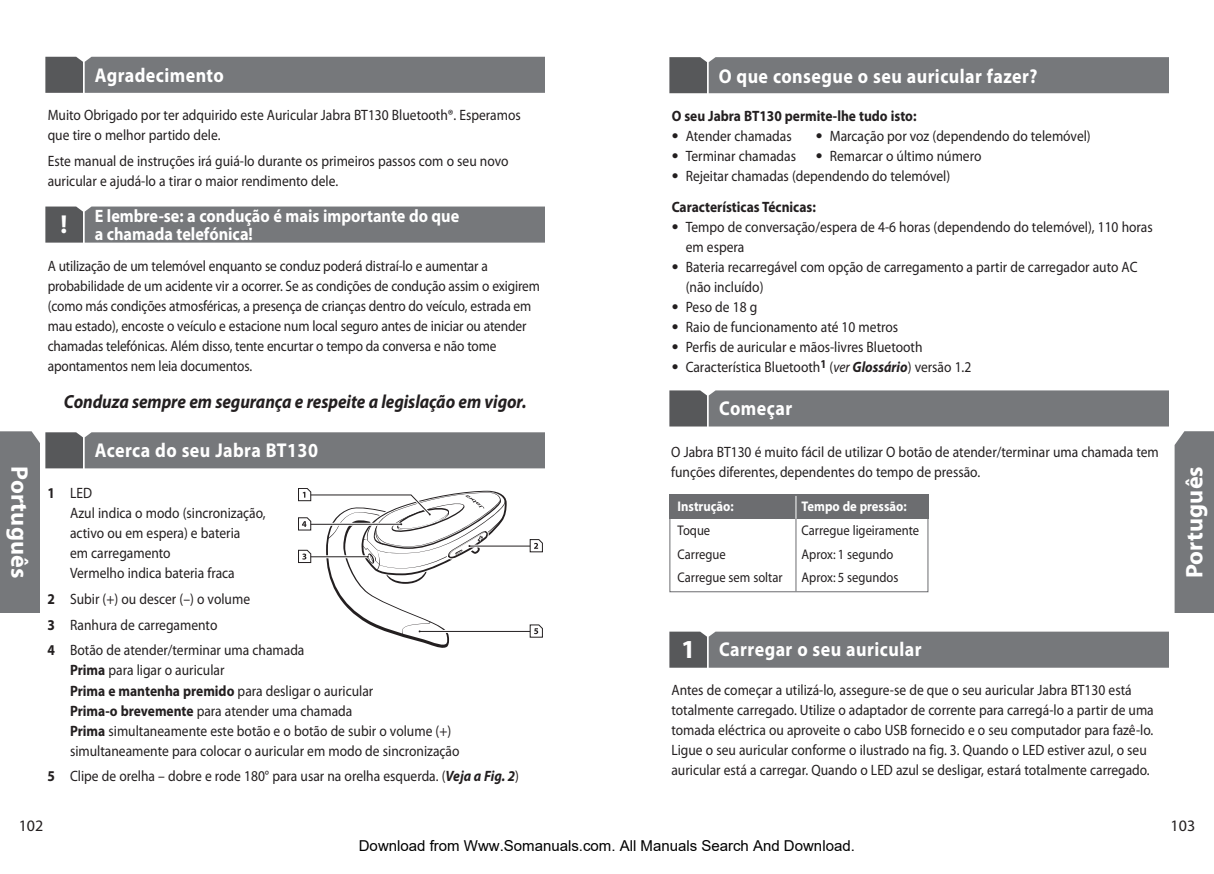
<style>
.page{position:relative;width:1214px;height:874px;background:#fff}
.page>*{position:absolute;margin:0;border:0;box-sizing:border-box;transform-origin:0 0}
.t1{font:700 26px "Myriad Pro";color:#fff}
.t2{font:700 24px "Myriad Pro";letter-spacing:.005em;color:#fff}
.t3{font:700 20px "Myriad Pro";letter-spacing:.025em;color:#fff;scale:.9 1}
.t4{font:italic 700 19px "Myriad Pro";letter-spacing:-.005em;color:#231f20;scale:.9 1}
.t5{font:700 18px/18px "Myriad Pro";color:#fff;scale:.9 1}
.t6{font:16px "Myriad Pro";color:#231f20}
.t7{font:15px/20px "Myriad Pro";color:#231f20;scale:.9 1}
.t8{font:15px/20px "Myriad Pro";color:#231f20;scale:.89 1}
.t9{font:15px/20px "Myriad";color:#231f20;scale:.9 1}
.t10{font:15px "Arial";color:#000}
.t11{font:700 15px "Myriad Pro";color:#231f20;scale:.9 1}
.t12{font:14px "Myriad";color:#231f20;scale:.9 1}
.t13{font:700 14px "Myriad";color:#fff;scale:.9 1}
.s1{font-weight:700}
.s2{font-weight:700;font-style:italic}
.s3{font-size:24px}
.s4{font-style:italic}
</style>
<div class="page">
<div style="left:0;top:431px;width:39px;height:181px;background:#76787b"></div>
<div style="left:1174px;top:431px;width:39px;height:181px;background:#76787b"></div>
<svg style="left:669px;top:667px;width:499px;height:1px"></svg>
<svg style="left:669px;top:631px;width:499px;height:36px;background:#77787b"></svg>
<div style="left:669px;top:494px;width:259px;height:24px;background:#6c6d70"></div>
<hr style="left:795px;top:495px;width:1px;height:96px;background:#6c6d70">
<svg style="left:795px;top:496px;width:1px;height:22px"></svg>
<div style="left:669px;top:494px;width:259px;height:98px;border:1px solid #6c6d70"></div>
<svg style="left:45px;top:468px;width:499px;height:1px"></svg>
<svg style="left:45px;top:432px;width:499px;height:36px;background:#75777a"></svg>
<svg style="left:45px;top:242px;width:499px;height:1px"></svg>
<svg style="left:45px;top:206px;width:499px;height:36px;background:#76787b"></svg>
<svg style="left:45px;top:57px;width:499px;height:36px;background:#757679"></svg>
<svg style="left:669px;top:93px;width:499px;height:1px"></svg>
<svg style="left:669px;top:57px;width:499px;height:36px;background:#757779"></svg>
<svg style="left:669px;top:426px;width:499px;height:1px"></svg>
<svg style="left:669px;top:390px;width:499px;height:36px;background:#76787a"></svg>
<hr style="left:469px;top:545px;width:67px;height:1px;background:#231f20">
<svg style="left:529px;top:539px;width:13px;height:13px"></svg>
<hr style="left:419px;top:630px;width:117px;height:1px;background:#231f20">
<svg style="left:298px;top:488px;width:208px;height:159px"></svg>
<svg style="left:529px;top:624px;width:13px;height:13px"></svg>
<h2 class="t2" style="left:33px;top:466px;width:113px;rotate:90deg">Português</h2>
<h3 class="t3" style="left:95px;top:64px;width:145px">Agradecimento</h3>
<p class="t7" style="left:48px;top:106px;width:527px">Muito Obrigado por ter adquirido este Auricular Jabra BT130 Bluetooth®. Esperamos que tire o melhor partido dele.</p>
<p class="t7" style="left:48px;top:151px;width:513px">Este manual de instruções irá guiá-lo durante os primeiros passos com o seu novo auricular e ajudá-lo a tirar o maior rendimento dele.</p>
<h1 class="t1" style="left:60px;top:210px;width:8px">!</h1>
<p class="t5" style="left:95px;top:207px;width:406px">E lembre-se: a condução é mais importante do que a chamada telefónica!</p>
<p class="t8" style="left:48px;top:256px;width:554px">A utilização de um telemóvel enquanto se conduz poderá distraí-lo e aumentar a probabilidade de um acidente vir a ocorrer. Se as condições de condução assim o exigirem (como más condições atmosféricas, a presença de crianças dentro do veículo, estrada em mau estado), encoste o veículo e estacione num local seguro antes de iniciar ou atender chamadas telefónicas. Além disso, tente encurtar o tempo da conversa e não tome apontamentos nem leia documentos.</p>
<p class="t4" style="left:64px;top:390px;width:515px">Conduza sempre em segurança e respeite a legislação em vigor.</p>
<h3 class="t3" style="left:95px;top:438px;width:249px">Acerca do seu Jabra BT130</h3>
<p class="t7" style="left:70px;top:483px;width:219px;text-indent:-23px"><span class="s1">1</span> LED<br>Azul indica o modo (sincronização, activo ou em espera) e bateria<br>em carregamento<br>Vermelho indica bateria fraca</p>
<p class="t7" style="left:47px;top:586px;width:287px;line-height:25.6px"><span class="s1">2</span> Subir (+) ou descer (–) o volume<br><span class="s1">3</span> Ranhura de carregamento<br><span class="s1">4</span> Botão de atender/terminar uma chamada</p>
<p class="t7" style="left:70px;top:660px;width:434px"><span class="s1">Prima</span> para ligar o auricular<br><span class="s1">Prima e mantenha premido</span> para desligar o auricular<br><span class="s1">Prima-o brevemente</span> para atender uma chamada<br><span class="s1">Prima</span> simultaneamente este botão e o botão de subir o volume (+) simultaneamente para colocar o auricular em modo de sincronização</p>
<p class="t7" style="left:47px;top:766px;width:525px"><span class="s1">5</span> Clipe de orelha – dobre e rode 180° para usar na orelha esquerda. (<span class="s2">Veja a Fig. 2</span>)</p>
<h3 class="t3" style="left:718px;top:65px;width:356px">O que consegue o seu auricular fazer?</h3>
<p class="t11" style="left:671px;top:107px;width:273px">O seu Jabra BT130 permite-lhe tudo isto:</p>
<p class="t7" style="left:671px;top:126px;width:467px"><span class="s3">•</span> Atender chamadas <span class="s3">•</span> Marcação por voz (dependendo do telemóvel)</p>
<p class="t7" style="left:671px;top:146px;width:345px"><span class="s3">•</span> Terminar chamadas <span class="s3">•</span> Remarcar o último número</p>
<p class="t7" style="left:671px;top:160px;width:311px;line-height:31.4px"><span class="s3">•</span> Rejeitar chamadas (dependendo do telemóvel)<br><span class="s1">Características Técnicas:</span></p>
<p class="t7" style="left:685px;top:217px;width:520px;text-indent:-14px"><span class="s3">•</span> Tempo de conversação/espera de 4-6 horas (dependendo do telemóvel), 110 horas em espera</p>
<p class="t7" style="left:685px;top:257px;width:503px;text-indent:-14px"><span class="s3">•</span> Bateria recarregável com opção de carregamento a partir de carregador auto AC (não incluído)</p>
<p class="t7" style="left:671px;top:297px;width:97px"><span class="s3">•</span> Peso de 18 g</p>
<p class="t7" style="left:671px;top:317px;width:253px"><span class="s3">•</span> Raio de funcionamento até 10 metros</p>
<p class="t7" style="left:671px;top:337px;width:280px"><span class="s3">•</span> Perfis de auricular e mãos-livres Bluetooth</p>
<p class="t7" style="left:671px;top:357px;width:334px"><span class="s3">•</span> Característica Bluetooth<sup>1</sup> (<span class="s4">ver</span> <span class="s2">Glossário</span>) versão 1.2</p>
<h3 class="t3" style="left:719px;top:396px;width:83px">Começar</h3>
<p class="t9" style="left:671px;top:442px;width:543px">O Jabra BT130 é muito fácil de utilizar O botão de atender/terminar uma chamada tem funções diferentes, dependentes do tempo de pressão.</p>
<p class="t13" style="left:677px;top:499px;width:64px">Instrução:</p>
<p class="t13" style="left:801px;top:499px;width:118px">Tempo de pressão:</p>
<p class="t12" style="left:677px;top:523px;width:38px">Toque</p>
<p class="t12" style="left:801px;top:523px;width:132px">Carregue ligeiramente</p>
<p class="t12" style="left:677px;top:546px;width:55px">Carregue</p>
<p class="t12" style="left:801px;top:546px;width:104px">Aprox: 1 segundo</p>
<p class="t12" style="left:677px;top:570px;width:118px">Carregue sem soltar</p>
<p class="t12" style="left:801px;top:570px;width:109px">Aprox: 5 segundos</p>
<h1 class="t1" style="left:681px;top:634px;width:16px">1</h1>
<h3 class="t3" style="left:719px;top:637px;width:226px">Carregar o seu auricular</h3>
<p class="t7" style="left:671px;top:680px;width:537px">Antes de começar a utilizá-lo, assegure-se de que o seu auricular Jabra BT130 está totalmente carregado. Utilize o adaptador de corrente para carregá-lo a partir de uma tomada eléctrica ou aproveite o cabo USB fornecido e o seu computador para fazê-lo.<br>Ligue o seu auricular conforme o ilustrado na fig. 3. Quando o LED estiver azul, o seu auricular está a carregar. Quando o LED azul se desligar, estará totalmente carregado.</p>
<h2 class="t2" style="left:1180px;top:577px;width:113px;rotate:-90deg">Português</h2>
<p class="t6" style="left:19px;top:816px;width:26px">102</p>
<p class="t10" style="left:359px;top:836px;width:497px">Download from Www.Somanuals.com. All Manuals Search And Download.</p>
<p class="t6" style="left:1170px;top:816px;width:26px">103</p>
</div>
